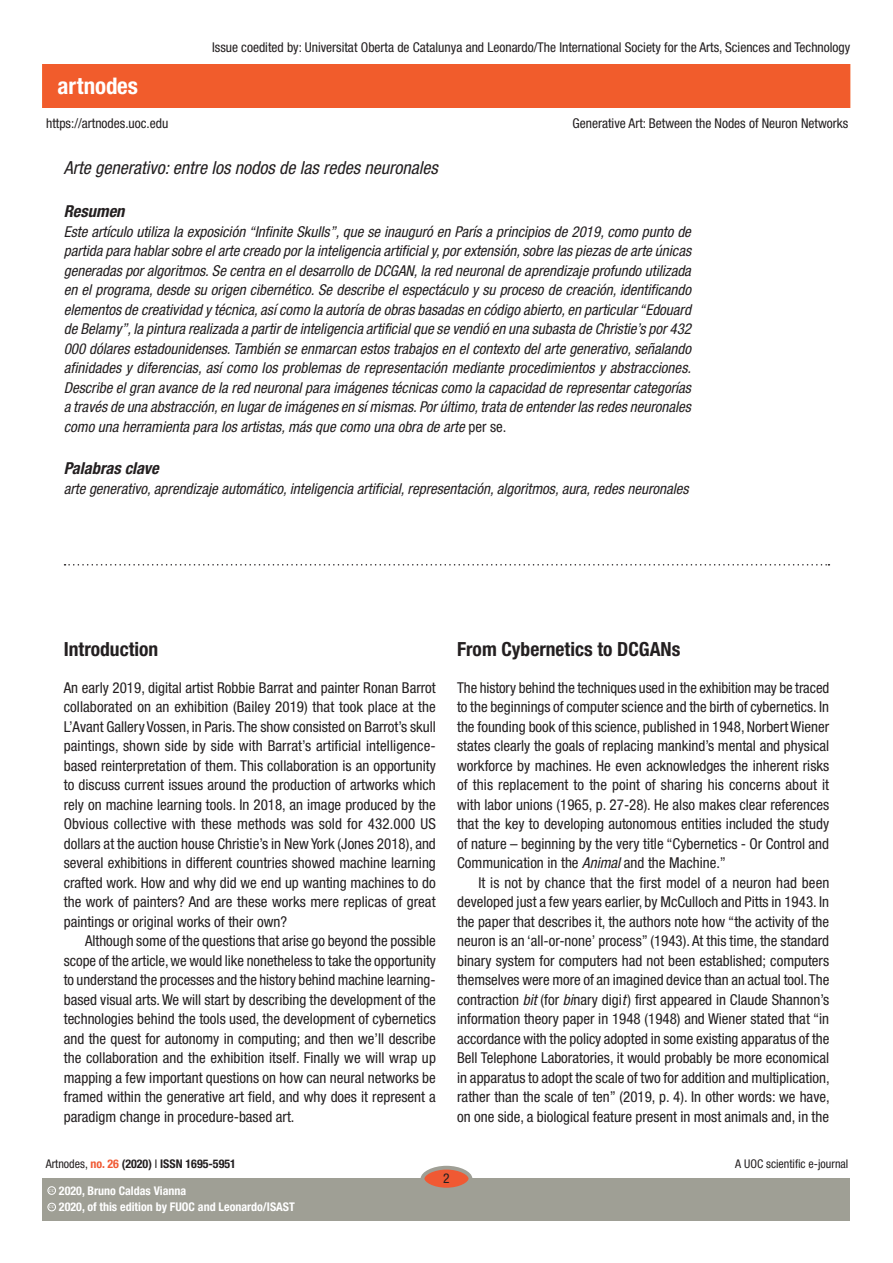
<style>
.page{position:relative;width:893px;height:1263px;background:#fff}
.page>*{position:absolute;margin:0;border:0;box-sizing:border-box;transform-origin:0 0}
.t1{font:700 condensed 22.95px "Helvetica Neue LT Std";color:#fff}
.t2{font:700 condensed 19.5px "Helvetica Neue LT Std";color:#231f20}
.t3{font:italic condensed 18px "Helvetica Neue LT Std";color:#231f20}
.t4{font:italic 700 condensed 16.5px "Helvetica Neue LT Std";color:#231f20}
.t5{font:condensed 15px/19.5px "Helvetica Neue LT Std";color:#231f20;text-align:justify}
.t6{font:italic condensed 15px/19.5px "Helvetica Neue LT Std";color:#231f20;text-align:justify}
.t7{font:condensed 13.5px "Helvetica Neue LT Std";color:#231f20}
.t8{font:700 condensed 12px "Helvetica Neue LT Std";color:#fff}
.t9{font:700 condensed 12px "Helvetica Neue LT Std";color:#231f20}
.t10{font:condensed 12px "Helvetica Neue LT Std";color:#231f20}
.t11{font:600 3.9px "Adobe Caslon Pro";color:#fff}
.s1{font-style:normal}
.s2{font-style:italic}
.s3{font-weight:400}
.s4{color:#f05933}
</style>
<div class="page">
<div style="left:43px;top:65px;width:807px;height:42px;background:#f15c2c"></div>
<div style="left:43px;top:1178px;width:807px;height:42px;background:#9f9f95"></div>
<div style="left:422px;top:1168px;width:48px;height:21px;background:#f05933;border-radius:50%"></div>
<div style="left:421px;top:1166px;width:51px;height:25px;border:4px solid #9f9f95;border-radius:50%"></div>
<div style="left:48px;top:1203px;width:8px;height:8px;border:1px solid #fff;border-radius:50%"></div>
<div style="left:48px;top:1186px;width:8px;height:8px;border:1px solid #fff;border-radius:50%"></div>
<svg style="left:65px;top:564px;width:764px;height:1px"></svg>
<h1 class="t1" style="left:58px;top:72px;width:82px">artnodes</h1>
<p class="t7" style="left:46px;top:115px;width:124px">https://artnodes.uoc.edu</p>
<p class="t7" style="left:212px;top:40px;width:640px">Issue coedited by: Universitat Oberta de Catalunya and Leonardo/The International Society for the Arts, Sciences and Technology</p>
<p class="t7" style="left:572px;top:115px;width:277px">Generative Art: Between the Nodes of Neuron Networks</p>
<p class="t3" style="left:64px;top:158px;width:375px">Arte generativo: entre los nodos de las redes neuronales</p>
<p class="t4" style="left:64px;top:201px;width:62px">Resumen</p>
<p class="t6" style="left:64px;top:222px;width:629px">Este artículo utiliza la exposición “Infinite Skulls”, que se inauguró en París a principios de 2019, como punto de partida para hablar sobre el arte creado por la inteligencia artificial y, por extensión, sobre las piezas de arte únicas generadas por algoritmos. Se centra en el desarrollo de DCGAN, la red neuronal de aprendizaje profundo utilizada en el programa, desde su origen cibernético. Se describe el espectáculo y su proceso de creación, identificando elementos de creatividad y técnica, así como la autoría de obras basadas en código abierto, en particular “Edouard de Belamy”, la pintura realizada a partir de inteligencia artificial que se vendió en una subasta de Christie’s por 432<br>000 dólares estadounidenses. También se enmarcan estos trabajos en el contexto del arte generativo, señalando afinidades y diferencias, así como los problemas de representación mediante procedimientos y abstracciones.<br>Describe el gran avance de la red neuronal para imágenes técnicas como la capacidad de representar categorías a través de una abstracción, en lugar de imágenes en sí mismas. Por último, trata de entender las redes neuronales como una herramienta para los artistas, más que como una obra de arte <span class="s1">per se.</span></p>
<p class="t4" style="left:64px;top:458px;width:97px">Palabras clave</p>
<p class="t6" style="left:64px;top:479px;width:626px">arte generativo, aprendizaje automático, inteligencia artificial, representación, algoritmos, aura, redes neuronales</p>
<h2 class="t2" style="left:64px;top:637px;width:96px">Introduction</h2>
<p class="t5" style="left:64px;top:677px;width:374px">An early 2019, digital artist Robbie Barrat and painter Ronan Barrot collaborated on an exhibition (Bailey 2019) that took place at the L’Avant Gallery Vossen, in Paris. The show consisted on Barrot’s skull paintings, shown side by side with Barrat’s artificial intelligence&shy;based reinterpretation of them. This collaboration is an opportunity to discuss current issues around the production of artworks which rely on machine learning tools. In 2018, an image produced by the Obvious collective with these methods was sold for 432.000 US dollars at the auction house Christie’s in New York (Jones 2018), and several exhibitions in different countries showed machine learning crafted work. How and why did we end up wanting machines to do the work of painters? And are these works mere replicas of great paintings or original works of their own?</p>
<p class="t5" style="left:64px;top:931px;width:374px;text-indent:21px">Although some of the questions that arise go beyond the possible scope of the article, we would like nonetheless to take the opportunity to understand the processes and the history behind machine learning&shy;based visual arts. We will start by describing the development of the technologies behind the tools used, the development of cybernetics and the quest for autonomy in computing; and then we’ll describe the collaboration and the exhibition itself. Finally we will wrap up mapping a few important questions on how can neural networks be framed within the generative art field, and why does it represent a paradigm change in procedure-based art.</p>
<h2 class="t2" style="left:457px;top:637px;width:225px">From Cybernetics to DCGANs</h2>
<p class="t5" style="left:457px;top:677px;width:374px">The history behind the techniques used in the exhibition may be traced to the beginnings of computer science and the birth of cybernetics. In the founding book of this science, published in 1948, Norbert Wiener states clearly the goals of replacing mankind’s mental and physical workforce by machines. He even acknowledges the inherent risks of this replacement to the point of sharing his concerns about it with labor unions (1965, p. 27-28). He also makes clear references that the key to developing autonomous entities included the study of nature – beginning by the very title “Cybernetics - Or Control and Communication in the <span class="s2">Animal</span> and the Machine.”</p>
<p class="t5" style="left:457px;top:872px;width:374px;text-indent:21px">It is not by chance that the first model of a neuron had been developed just a few years earlier, by McCulloch and Pitts in 1943. In the paper that describes it, the authors note how “the activity of the neuron is an ‘all-or-none’ process” (1943). At this time, the standard binary system for computers had not been established; computers themselves were more of an imagined device than an actual tool. The contraction <span class="s2">bit</span> (for <span class="s2">bi</span>nary digi<span class="s2">t</span>) first appeared in Claude Shannon’s information theory paper in 1948 (1948) and Wiener stated that “in accordance with the policy adopted in some existing apparatus of the Bell Telephone Laboratories, it would probably be more economical in apparatus to adopt the scale of two for addition and multiplication, rather than the scale of ten” (2019, p. 4). In other words: we have, on one side, a biological feature present in most animals and, in the</p>
<p class="t9" style="left:46px;top:1157px;width:192px"><span class="s3">Artnodes,</span> <span class="s4">no. 26</span> (2020) <span class="s3">I</span> ISSN 1695-5951</p>
<p class="t11" style="left:49px;top:1205px;width:7px">CC</p>
<p class="t8" style="left:59px;top:1200px;width:237px">2020, of this edition by FUOC and Leonardo/ISAST</p>
<p class="t8" style="left:59px;top:1183px;width:129px">2020, Bruno Caldas Vianna</p>
<p class="t11" style="left:49px;top:1188px;width:7px">CC</p>
<p class="t7" style="left:443px;top:1171px;width:8px">2</p>
<p class="t10" style="left:735px;top:1157px;width:115px">A UOC scientific e-journal</p>
</div>
